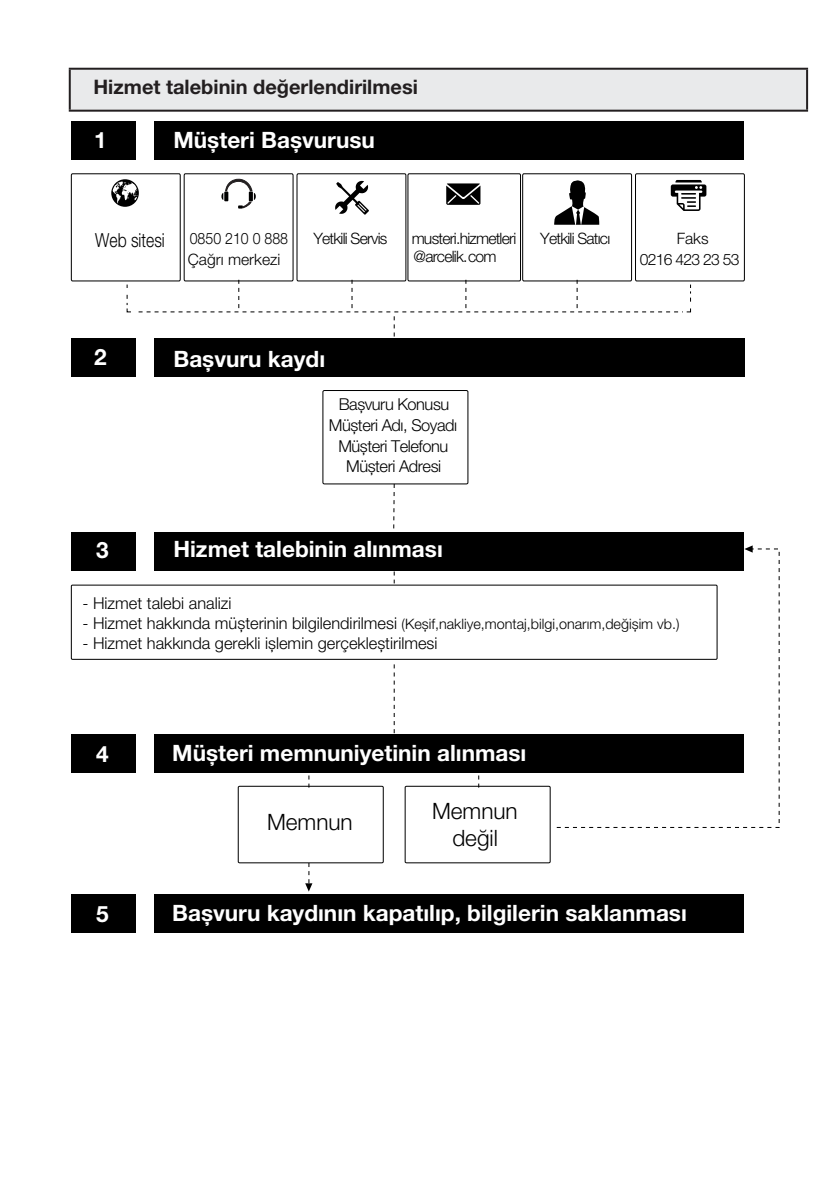
<style>
.page{position:relative;width:840px;height:1191px;background:#fff}
.page>*{position:absolute;margin:0;border:0;box-sizing:border-box;transform-origin:0 0}
.t1{font:700 22.6px "Helvetica Neue LT Pro";color:#fff}
.t2{font:300 22.6px/27px "Helvetica Neue LT Pro";color:#000;text-align:center}
.t3{font:700 20px "Helvetica Neue LT Pro";color:#231f20}
.t4{font:300 19.4px "Helvetica Neue LT Pro";color:#000;scale:.81 1}
.t5{font:300 16.4px "Helvetica Neue LT Pro";color:#000}
.t6{font:300 16.4px/20.6px "Helvetica Neue LT Pro";letter-spacing:-.03em;color:#000;text-align:center}
.t7{font:300 15.6px/17.6px "Helvetica Neue LT Pro";letter-spacing:-.045em;color:#000}
.t8{font:300 15.6px "Helvetica Neue LT Pro";color:#000}
.t9{font:300 15.6px "Helvetica Neue LT Pro";color:#000;scale:.9 1}
.t10{font:300 14.4px "Helvetica Neue LT Pro";color:#000}
.s1{font-size:16.4px}
</style>
<div class="page">
<div style="left:70px;top:69px;width:736px;height:42px;background:#e9eaeb"></div>
<hr style="left:69px;top:68px;width:738px;height:2px;background:#231f20">
<hr style="left:69px;top:70px;width:2px;height:40px;background:#231f20">
<hr style="left:805px;top:70px;width:2px;height:40px;background:#231f20">
<hr style="left:69px;top:110px;width:738px;height:2px;background:#231f20">
<div style="left:71px;top:122px;width:65px;height:38px;background:#000"></div>
<div style="left:154px;top:122px;width:590px;height:38px;background:#000"></div>
<div style="left:154px;top:734px;width:590px;height:38px;background:#000"></div>
<div style="left:71px;top:734px;width:65px;height:38px;background:#000"></div>
<div style="left:71px;top:532px;width:65px;height:38px;background:#000"></div>
<div style="left:154px;top:532px;width:590px;height:38px;background:#000"></div>
<div style="left:71px;top:338px;width:64px;height:39px;background:#000"></div>
<div style="left:154px;top:338px;width:590px;height:39px;background:#000"></div>
<div style="left:404px;top:785px;width:146px;height:78px;border:1px solid #000"></div>
<div style="left:237px;top:785px;width:146px;height:78px;border:1px solid #000"></div>
<div style="left:71px;top:173px;width:110px;height:108px;border:1px solid #000"></div>
<div style="left:634px;top:173px;width:110px;height:108px;border:1px solid #000"></div>
<div style="left:522px;top:173px;width:109px;height:108px;border:1px solid #000"></div>
<div style="left:407px;top:173px;width:113px;height:108px;border:1px solid #000"></div>
<div style="left:296px;top:173px;width:110px;height:108px;border:1px solid #000"></div>
<div style="left:183px;top:173px;width:110px;height:108px;border:1px solid #000"></div>
<svg style="left:126px;top:295px;width:5px;height:18px"></svg>
<svg style="left:393px;top:484px;width:1px;height:45px"></svg>
<svg style="left:393px;top:664px;width:1px;height:70px"></svg>
<svg style="left:138px;top:280px;width:553px;height:57px"></svg>
<div style="left:322px;top:390px;width:146px;height:94px;border:1px solid #000"></div>
<div style="left:71px;top:584px;width:646px;height:76px;border:1px solid #000"></div>
<div style="left:154px;top:894px;width:590px;height:38px;background:#000"></div>
<div style="left:71px;top:894px;width:65px;height:38px;background:#000"></div>
<svg style="left:555px;top:548px;width:224px;height:280px"></svg>
<svg style="left:744px;top:545px;width:8px;height:7px"></svg>
<svg style="left:305px;top:863px;width:7px;height:28px"></svg>
<svg style="left:111px;top:179px;width:28px;height:28px"></svg>
<svg style="left:221px;top:179px;width:35px;height:30px"></svg>
<svg style="left:335px;top:180px;width:34px;height:35px"></svg>
<svg style="left:446px;top:183px;width:34px;height:22px"></svg>
<svg style="left:554px;top:180px;width:45px;height:45px"></svg>
<svg style="left:670px;top:180px;width:36px;height:31px"></svg>
<p class="t3" style="left:93px;top:75px;width:326px">Hizmet talebinin değerlendirilmesi</p>
<p class="t1" style="left:94px;top:126px;width:14px">1</p>
<p class="t1" style="left:173px;top:126px;width:203px">Müșteri Bașvurusu</p>
<p class="t4" style="left:95px;top:228px;width:87px">Web sitesi</p>
<p class="t9" style="left:190px;top:229px;width:111px">0850 210 0 888</p>
<p class="t7" style="left:313px;top:229px;width:75px">Yetkili Servis</p>
<p class="t7" style="left:540px;top:229px;width:71px">Yetkili Satıcı</p>
<p class="t7" style="left:676px;top:229px;width:33px">Faks</p>
<p class="t7" style="left:411px;top:229px;width:106px">musteri.hizmetleri @arcelik.com</p>
<p class="t8" style="left:188px;top:250px;width:94px">Çağrı merkezi</p>
<p class="t7" style="left:639px;top:251px;width:101px">0216 423 23 53</p>
<p class="t1" style="left:94px;top:343px;width:14px">2</p>
<p class="t1" style="left:96px;top:536px;width:14px">3</p>
<p class="t1" style="left:173px;top:345px;width:153px">Bașvuru kaydı</p>
<p class="t6" style="left:329px;top:394px;width:130px">Bașvuru Konusu<br>Müșteri Adı, Soyadı<br>Müșteri Telefonu<br>Müșteri Adresi</p>
<p class="t1" style="left:173px;top:535px;width:271px">Hizmet talebinin alınması</p>
<p class="t5" style="left:82px;top:593px;width:150px">- Hizmet talebi analizi</p>
<p class="t10" style="left:82px;top:615px;width:598px"><span class="s1">- Hizmet hakkında müșterinin bilgilendirilmesi</span> (Keșif,nakliye,montaj,bilgi,onarım,değișim vb.)</p>
<p class="t5" style="left:82px;top:632px;width:356px">- Hizmet hakkında gerekli ișlemin gerçekleștirilmesi</p>
<p class="t1" style="left:96px;top:740px;width:14px">4</p>
<p class="t1" style="left:172px;top:739px;width:355px">Müșteri memnuniyetinin alınması</p>
<p class="t2" style="left:267px;top:808px;width:87px">Memnun</p>
<p class="t2" style="left:432px;top:797px;width:87px">Memnun değil</p>
<p class="t1" style="left:96px;top:900px;width:14px">5</p>
<p class="t1" style="left:172px;top:898px;width:516px">Bașvuru kaydının kapatılıp, bilgilerin saklanması</p>
</div>
